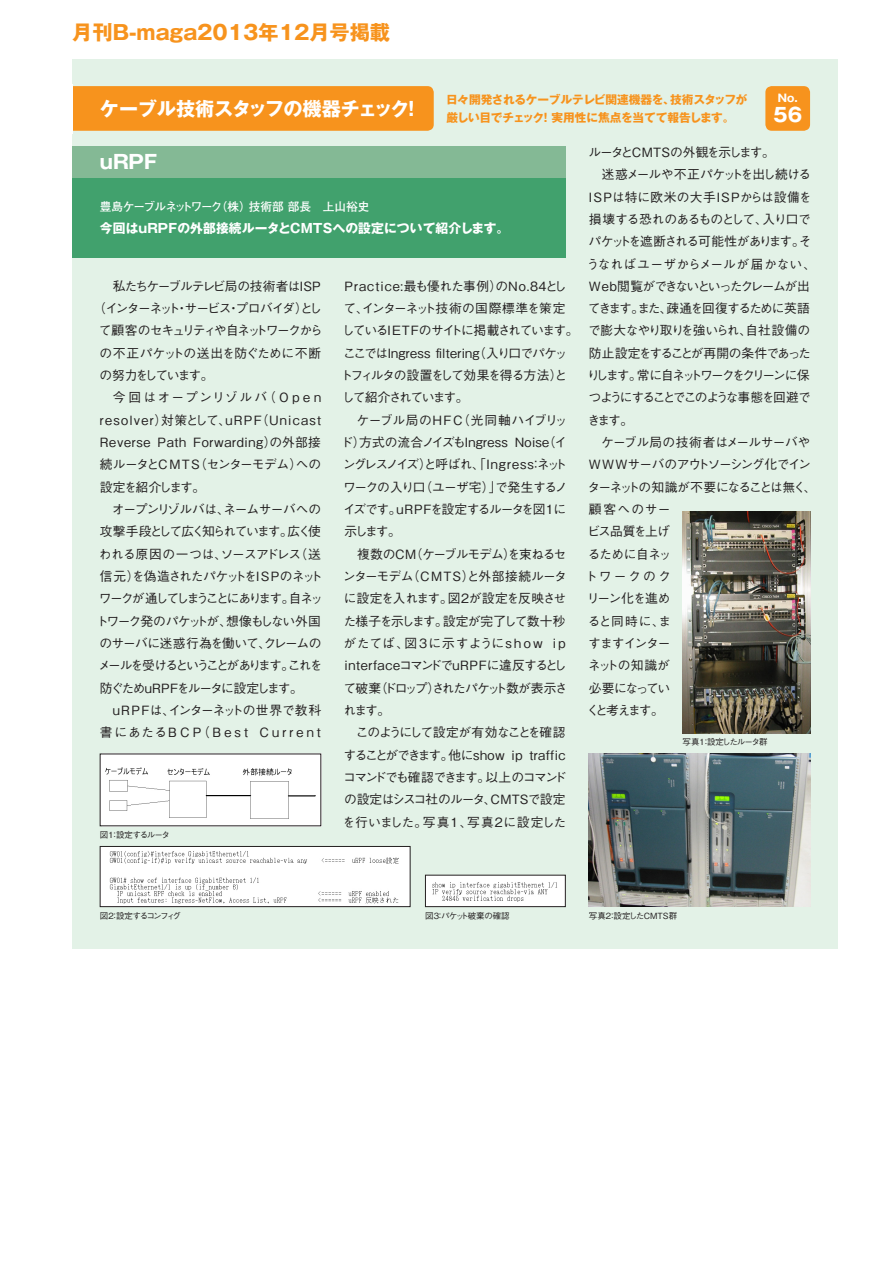
<style>
.page{position:relative;width:893px;height:1263px;background:#fff}
.page>*{position:absolute;margin:0;border:0;box-sizing:border-box;transform-origin:0 0}
.t1{font:700 20.25px "Gothic MB101 Pro";color:#f7931d}
.t2{font:700 19.2px "Gothic MB101 Pro";letter-spacing:-.02em;color:#fff}
.t3{font:700 19.2px "Gothic MB101 Pro";color:#fff}
.t4{font:500 12.75px/22.4px "Gothic BBB Pro";letter-spacing:-.065em;color:#231f20}
.t5{font:500 12.75px "Gothic BBB Pro";letter-spacing:-.125em;color:#231f20}
.t6{font:500 12.75px "Gothic BBB Pro";letter-spacing:-.095em;color:#231f20}
.t7{font:500 12.75px "Gothic BBB Pro";letter-spacing:-.165em;color:#231f20}
.t8{font:500 12.75px "Gothic BBB Pro";letter-spacing:-.11em;color:#231f20}
.t9{font:500 12.75px "Gothic BBB Pro";letter-spacing:-.115em;color:#231f20}
.t10{font:700 12.75px "Gothic MB101 Pro";letter-spacing:.01em;color:#fff}
.t11{font:500 12.75px "Gothic BBB Pro";letter-spacing:-.12em;color:#231f20}
.t12{font:500 12.75px "Gothic BBB Pro";letter-spacing:.095em;color:#231f20}
.t13{font:500 12.75px "Gothic BBB Pro";letter-spacing:.05em;color:#231f20}
.t14{font:500 12.75px "Gothic BBB Pro";letter-spacing:-.17em;color:#231f20}
.t15{font:500 12.75px "Gothic BBB Pro";letter-spacing:-.145em;color:#231f20}
.t16{font:500 12.75px "Gothic BBB Pro";letter-spacing:.245em;color:#231f20}
.t17{font:500 12.75px "Gothic BBB Pro";letter-spacing:.025em;color:#231f20}
.t18{font:500 12.75px "Gothic BBB Pro";letter-spacing:-.1em;color:#231f20}
.t19{font:500 12.75px "Gothic BBB Pro";letter-spacing:-.01em;color:#231f20}
.t20{font:500 12.75px "Gothic BBB Pro";letter-spacing:-.035em;color:#231f20}
.t21{font:500 12.75px "Gothic BBB Pro";letter-spacing:.015em;color:#231f20}
.t22{font:500 12.75px "Gothic BBB Pro";letter-spacing:-.025em;color:#231f20}
.t23{font:500 12.75px "Gothic BBB Pro";letter-spacing:.105em;color:#231f20}
.t24{font:500 12.75px "Gothic BBB Pro";letter-spacing:-.14em;color:#231f20}
.t25{font:500 12.75px "Gothic BBB Pro";letter-spacing:-.04em;color:#231f20}
.t26{font:700 11.7px/18px "Gothic MB101 Pro";letter-spacing:-.03em;color:#f7931d}
.t27{font:700 11.7px "Futo Go B101 Pro";letter-spacing:-.04em;color:#fff}
.t28{font:700 10.65px "Gothic MB101 Pro";color:#fff}
.t29{font:500 8.55px "Gothic BBB Pro";color:#231f20}
.t30{font:500 8.55px "Gothic BBB Pro";letter-spacing:-.18em;color:#231f20}
.t31{font:500 8.55px "Gothic BBB Pro";letter-spacing:-.03em;color:#231f20}
.t32{font:500 8.55px "Gothic BBB Pro";letter-spacing:-.11em;color:#231f20}
.t33{font:500 8.55px "Gothic BBB Pro";letter-spacing:-.145em;color:#231f20}
</style>
<div class="page">
<div style="left:72px;top:60px;width:766px;height:889px;background:#e3f2e7"></div>
<div style="left:765px;top:86px;width:45px;height:45px;background:#f7931d;border-radius:6px"></div>
<div style="left:72px;top:169px;width:494px;height:88px;background:#41a16d"></div>
<div style="left:60px;top:86px;width:374px;height:45px;background:#f7931d;border-radius:6px"></div>
<div style="left:57px;top:84px;width:15px;height:50px;background:#fff"></div>
<div style="left:72px;top:146px;width:494px;height:32px;background:#84b995"></div>
<img style="left:589px;top:754px;width:221px;height:153px">
<img style="left:102px;top:756px;width:217px;height:68px">
<div style="left:100px;top:846px;width:310px;height:61px;background:#fff"></div>
<img style="left:109px;top:851px;width:290px;height:53px">
<div style="left:100px;top:846px;width:310px;height:61px;border:1px solid #231f20"></div>
<div style="left:425px;top:875px;width:140px;height:32px;background:#fff"></div>
<img style="left:432px;top:882px;width:125px;height:20px">
<div style="left:425px;top:875px;width:141px;height:32px;border:1px solid #231f20"></div>
<img style="left:682px;top:511px;width:128px;height:222px">
<h1 class="t1" style="left:72px;top:15px;width:319px">月刊B-maga2013年12月号掲載</h1>
<p class="t26" style="left:446px;top:89px;width:303px">日々開発されるケーブルテレビ関連機器を、技術スタッフが厳しい目でチェック！ 実用性に焦点を当てて報告します。</p>
<p class="t28" style="left:778px;top:89px;width:21px">No.</p>
<h2 class="t2" style="left:100px;top:92px;width:323px">ケーブル技術スタッフの機器チェック！</h2>
<h2 class="t3" style="left:100px;top:146px;width:59px">uRPF</h2>
<h2 class="t3" style="left:773px;top:99px;width:31px">56</h2>
<p class="t6" style="left:588px;top:142px;width:188px">ルータとCMTSの外観を示します。</p>
<p class="t4" style="left:602px;top:162px;width:211px">迷惑メールや不正パケットを出し続ける</p>
<p class="t17" style="left:589px;top:186px;width:224px">ISPは特に欧米の大手ISPからは設備を</p>
<p class="t4" style="left:589px;top:206px;width:224px">損壊する恐れのあるものとして、入り口で</p>
<p class="t8" style="left:589px;top:231px;width:224px">パケットを遮断される可能性があります。そ</p>
<p class="t21" style="left:587px;top:253px;width:231px">うなればユーザからメールが届かない、</p>
<p class="t9" style="left:589px;top:276px;width:223px">Web閲覧ができないといったクレームが出</p>
<p class="t9" style="left:588px;top:298px;width:223px">てきます。また、疎通を回復するために英語</p>
<p class="t4" style="left:588px;top:318px;width:224px">で膨大なやり取りを強いられ、自社設備の</p>
<p class="t6" style="left:589px;top:343px;width:223px">防止設定をすることが再開の条件であった</p>
<p class="t14" style="left:587px;top:365px;width:224px">りします。常に自ネットワークをクリーンに保</p>
<p class="t5" style="left:588px;top:387px;width:224px">つようにすることでこのような事態を回避で</p>
<p class="t4" style="left:587px;top:407px;width:47px">きます。</p>
<p class="t22" style="left:601px;top:432px;width:211px">ケーブル局の技術者はメールサーバや</p>
<p class="t4" style="left:589px;top:452px;width:223px">WWWサーバのアウトソーシング化でイン</p>
<p class="t18" style="left:587px;top:477px;width:230px">ターネットの知識が不要になることは無く、</p>
<p class="t4" style="left:589px;top:496px;width:83px">顧客へのサー</p>
<p class="t6" style="left:587px;top:521px;width:84px">ビス品質を上げ</p>
<p class="t4" style="left:588px;top:541px;width:86px">るために自ネッ</p>
<p class="t4" style="left:585px;top:563px;width:87px">トワークのク</p>
<p class="t4" style="left:587px;top:586px;width:85px">リーン化を進め</p>
<p class="t4" style="left:588px;top:608px;width:85px">ると同時に、ま</p>
<p class="t4" style="left:588px;top:630px;width:84px">すますインター</p>
<p class="t25" style="left:588px;top:655px;width:83px">ネットの知識が</p>
<p class="t11" style="left:589px;top:678px;width:83px">必要になってい</p>
<p class="t4" style="left:586px;top:697px;width:79px">くと考えます。</p>
<p class="t27" style="left:100px;top:197px;width:271px">豊島ケーブルネットワーク（株）技術部 部長　上山裕史</p>
<p class="t10" style="left:100px;top:217px;width:411px">今回はuRPFの外部接続ルータとCMTSへの設定について紹介します。</p>
<p class="t4" style="left:113px;top:273px;width:210px">私たちケーブルテレビ局の技術者はISP</p>
<p class="t11" style="left:93px;top:298px;width:230px">（インターネット・サービス・プロバイダ）とし</p>
<p class="t5" style="left:99px;top:320px;width:225px">て顧客のセキュリティや自ネットワークから</p>
<p class="t20" style="left:100px;top:343px;width:223px">の不正パケットの送出を防ぐために不断</p>
<p class="t24" style="left:100px;top:365px;width:116px">の努力をしています。</p>
<p class="t23" style="left:113px;top:387px;width:210px">今回はオープンリゾルバ（O p e n</p>
<p class="t12" style="left:100px;top:410px;width:223px">resolver）対策として、uRPF（Unicast</p>
<p class="t13" style="left:100px;top:432px;width:223px">Reverse Path Forwarding）の外部接</p>
<p class="t4" style="left:100px;top:452px;width:223px">続ルータとC M TS（センターモデム）への</p>
<p class="t5" style="left:100px;top:477px;width:107px">設定を紹介します。</p>
<p class="t4" style="left:112px;top:496px;width:211px">オープンリゾルバは、ネームサーバへの</p>
<p class="t15" style="left:100px;top:521px;width:223px">攻撃手段として広く知られています。広く使</p>
<p class="t4" style="left:99px;top:541px;width:224px">われる原因の一つは、ソースアドレス（送</p>
<p class="t4" style="left:100px;top:563px;width:224px">信元）を偽造されたパケットをI S Pのネット</p>
<p class="t7" style="left:99px;top:588px;width:226px">ワークが通してしまうことにあります。自ネッ</p>
<p class="t8" style="left:96px;top:611px;width:227px">トワーク発のパケットが、想像もしない外国</p>
<p class="t4" style="left:100px;top:630px;width:223px">のサーバに迷惑行為を働いて、クレームの</p>
<p class="t7" style="left:98px;top:655px;width:226px">メールを受けるということがあります。これを</p>
<p class="t5" style="left:100px;top:678px;width:205px">防ぐためuRPFをルータに設定します。</p>
<p class="t19" style="left:113px;top:700px;width:210px">uRPFは、インターネットの世界で教科</p>
<p class="t16" style="left:100px;top:722px;width:223px">書にあたるBCP（Best Current</p>
<p class="t4" style="left:340px;top:273px;width:240px;text-indent:4px">Practice:最も優れた事例）のNo.84として、インターネット技術の国際標準を策定<br>しているI ET Fのサイトに掲載されています。ここではIngress filtering（入り口でパケットフィルタの設置をして効果を得る方法）として紹介されています。</p>
<p class="t4" style="left:341px;top:407px;width:228px;text-align:justify;text-indent:16px">ケーブル局のHFC（光同軸ハイブリッド）方式の流合ノイズもIngress Noise（イングレスノイズ）と呼ばれ、「 I ngress：ネットワークの入り口（ユーザ宅）」で発生するノイズです。u R P Fを設定するルータを図１に示します。</p>
<p class="t4" style="left:343px;top:541px;width:226px;text-indent:14px">複数のCM（ケーブルモデム）を束ねるセンターモデム（CMTS）と外部接続ルータに設定を入れます。図2が設定を反映させた様子を示します。設定が完了して数十秒がたてば、図3に示すようにshow ip interfaceコマンドでuRPFに違反するとして破棄（ドロップ）されたパケット数が表示されます。</p>
<p class="t4" style="left:343px;top:720px;width:225px;text-align:justify;text-indent:13px">このようにして設定が有効なことを確認することができます。他にshow ip trafficコマンドでも確認できます。以上のコマンドの設定はシスコ社のルータ、CMTSで設定を行いました。写真1、写真2に設定した</p>
<p class="t32" style="left:682px;top:735px;width:87px">写真1：設定したルータ群</p>
<p class="t33" style="left:100px;top:828px;width:72px">図１：設定するルータ</p>
<p class="t30" style="left:100px;top:908px;width:83px">図2：設定するコンフィグ</p>
<p class="t31" style="left:425px;top:908px;width:86px">図3：パケット破棄の確認</p>
<p class="t29" style="left:589px;top:908px;width:90px">写真2：設定したCMTS群</p>
</div>
